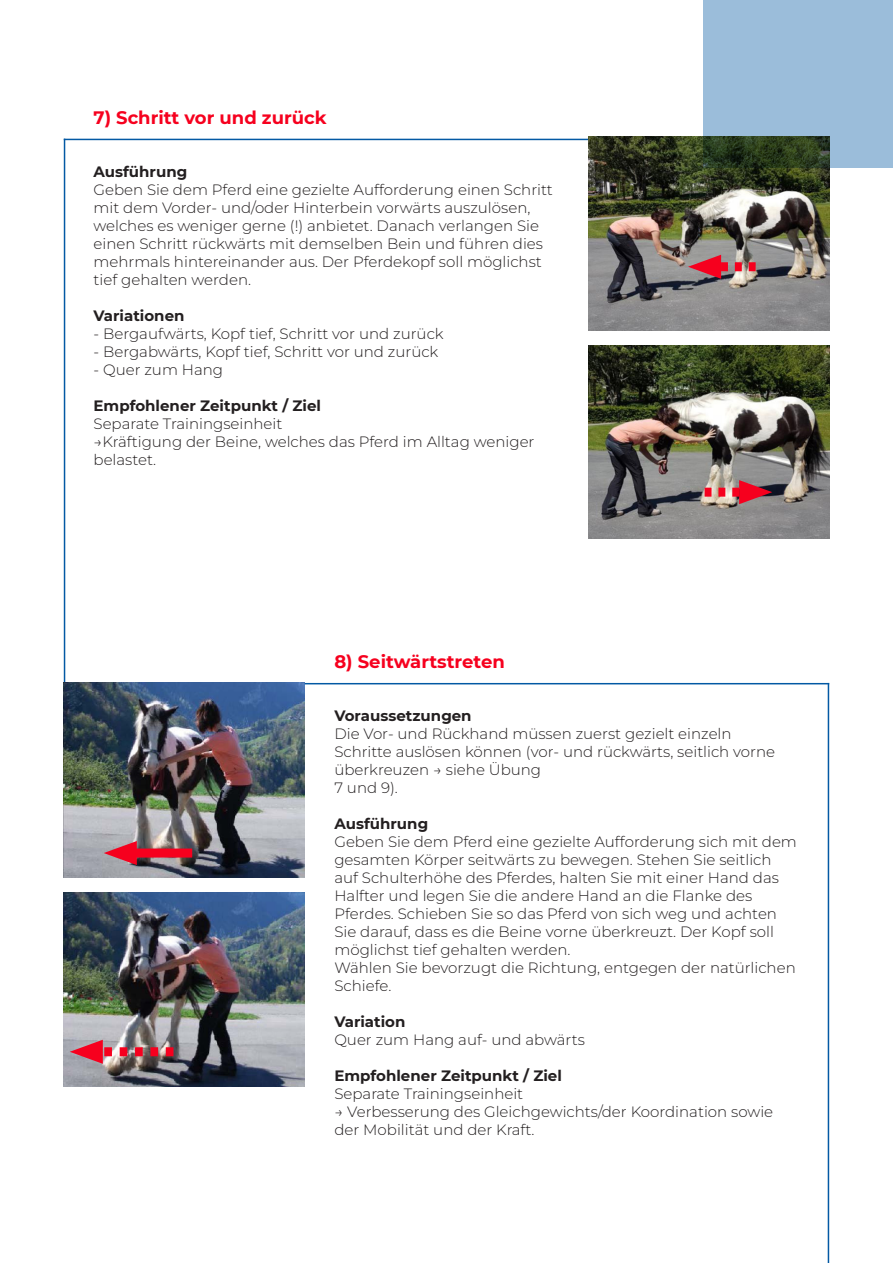
<style>
.page{position:relative;width:893px;height:1263px;background:#fff}
.page>*{position:absolute;margin:0;border:0;box-sizing:border-box;transform-origin:0 0}
.t1{font:700 18px "Montserrat";color:#f6001e}
.t2{font:300 15px/18px "Montserrat";color:#231f20}
.t3{font:700 15px "Montserrat";color:#231f20}
</style>
<div class="page">
<hr style="left:64px;top:139px;width:1px;height:545px;background:#0359a4">
<hr style="left:828px;top:683px;width:1px;height:580px;background:#0359a4">
<hr style="left:64px;top:139px;width:524px;height:1px;background:#0359a4">
<img style="left:588px;top:345px;width:241px;height:193px">
<img style="left:588px;top:136px;width:241px;height:194px">
<img style="left:64px;top:683px;width:241px;height:194px">
<hr style="left:305px;top:683px;width:524px;height:1px;background:#0359a4">
<img style="left:64px;top:892px;width:241px;height:194px">
<svg style="left:703px;top:0;width:190px;height:167px;background:#8cacc2"></svg>
<svg style="left:688px;top:255px;width:68px;height:24px;background:#bb616a"></svg>
<svg style="left:705px;top:480px;width:67px;height:24px;background:#c4676d"></svg>
<div style="left:123px;top:848px;width:69px;height:9px;background:#f6001e"></div>
<svg style="left:104px;top:841px;width:33px;height:24px"></svg>
<svg style="left:70px;top:1040px;width:103px;height:24px;background:#b56972"></svg>
<p class="t1" style="left:94px;top:104px;width:235px">7) Schritt vor und zurück</p>
<p class="t3" style="left:94px;top:161px;width:95px">Ausführung</p>
<p class="t2" style="left:94px;top:180px;width:461px">Geben Sie dem Pferd eine gezielte Aufforderung einen Schritt mit dem Vorder- und/oder Hinterbein vorwärts auszulösen, welches es weniger gerne (!) anbietet. Danach verlangen Sie einen Schritt rückwärts mit demselben Bein und führen dies mehrmals hintereinander aus. Der Pferdekopf soll möglichst tief gehalten werden.</p>
<p class="t3" style="left:94px;top:305px;width:92px">Variationen</p>
<p class="t2" style="left:94px;top:324px;width:352px">- Bergaufwärts, Kopf tief, Schritt vor und zurück</p>
<p class="t2" style="left:94px;top:342px;width:346px">- Bergabwärts, Kopf tief, Schritt vor und zurück</p>
<p class="t2" style="left:94px;top:360px;width:131px">- Quer zum Hang</p>
<p class="t3" style="left:94px;top:395px;width:229px">Empfohlener Zeitpunkt / Ziel</p>
<p class="t2" style="left:94px;top:414px;width:190px">Separate Trainingseinheit</p>
<p class="t2" style="left:94px;top:432px;width:442px">→Kräftigung der Beine, welches das Pferd im Alltag weniger belastet.</p>
<p class="t1" style="left:334px;top:649px;width:172px">8) Seitwärtstreten</p>
<p class="t3" style="left:334px;top:705px;width:139px">Voraussetzungen</p>
<p class="t2" style="left:334px;top:725px;width:442px">Die Vor- und Rückhand müssen zuerst gezielt einzeln<br>Schritte auslösen können (vor- und rückwärts, seitlich vorne überkreuzen → siehe Übung</p>
<p class="t2" style="left:334px;top:779px;width:65px">7 und 9).</p>
<p class="t3" style="left:334px;top:813px;width:95px">Ausführung</p>
<p class="t2" style="left:334px;top:833px;width:464px">Geben Sie dem Pferd eine gezielte Aufforderung sich mit dem gesamten Körper seitwärts zu bewegen. Stehen Sie seitlich auf Schulterhöhe des Pferdes, halten Sie mit einer Hand das Halfter und legen Sie die andere Hand an die Flanke des Pferdes. Schieben Sie so das Pferd von sich weg und achten Sie darauf, dass es die Beine vorne überkreuzt. Der Kopf soll möglichst tief gehalten werden.</p>
<p class="t2" style="left:334px;top:959px;width:463px">Wählen Sie bevorzugt die Richtung, entgegen der natürlichen<br>Schiefe.</p>
<p class="t3" style="left:334px;top:1011px;width:73px">Variation</p>
<p class="t2" style="left:334px;top:1031px;width:252px">Quer zum Hang auf- und abwärts</p>
<p class="t3" style="left:334px;top:1065px;width:229px">Empfohlener Zeitpunkt / Ziel</p>
<p class="t2" style="left:334px;top:1085px;width:190px">Separate Trainingseinheit</p>
<p class="t2" style="left:334px;top:1103px;width:440px">→ Verbesserung des Gleichgewichts/der Koordination sowie der Mobilität und der Kraft.</p>
</div>
